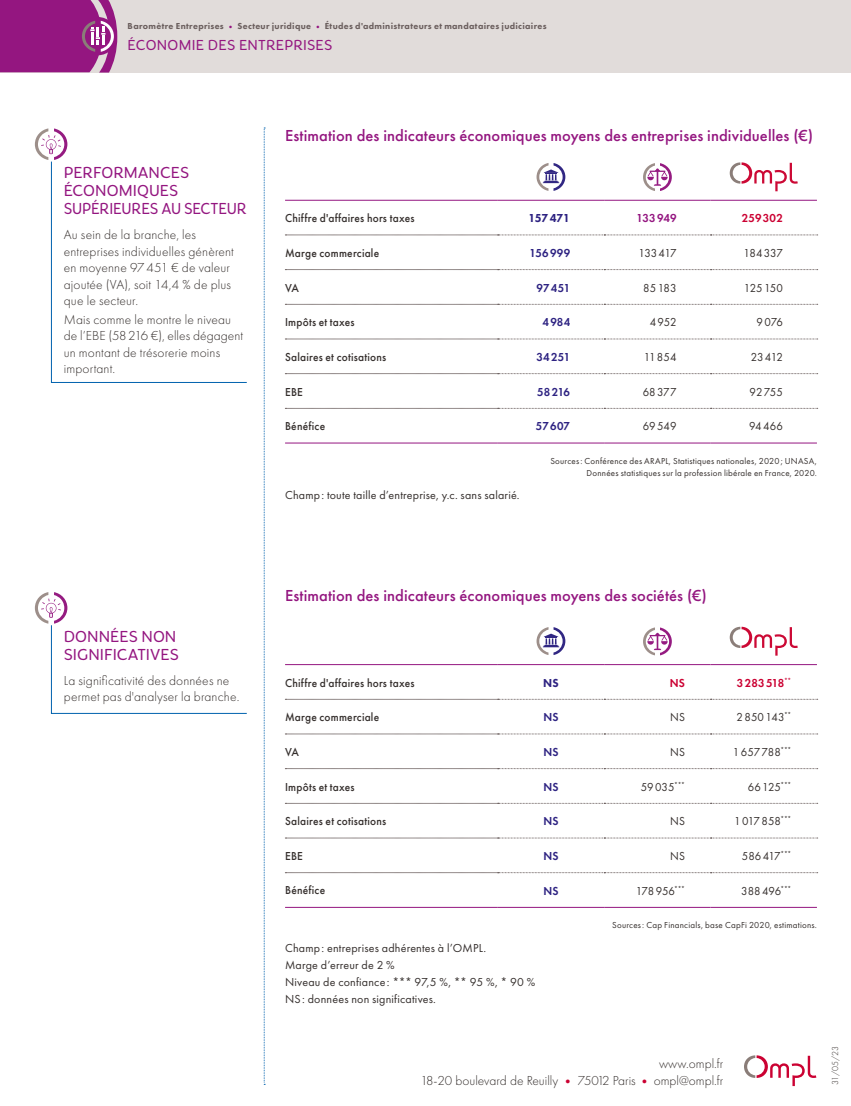
<style>
.page{position:relative;width:851px;height:1106px;background:#fff}
.page>*{position:absolute;margin:0;border:0;box-sizing:border-box;transform-origin:0 0}
.t1{font:500 16.5px "Futura PT";letter-spacing:.005em;color:#941680}
.t2{font:300 16.5px/18px "Congenial";color:#941680}
.t3{font:300 15px "Congenial";letter-spacing:.01em;color:#941680}
.t4{font:300 13.5px/16.5px "Futura PT";letter-spacing:.01em;color:#352f2d}
.t5{font:500 12px "Futura PT";letter-spacing:.02em;color:#352f2d;scale:.95 1}
.t6{font:12px/17.1px "Futura PT";letter-spacing:.015em;color:#352f2d}
.t7{font:12px "Futura PT";letter-spacing:.015em;color:#352f2d;scale:.95 1}
.t8{font:600 12px "Futura PT";letter-spacing:.025em;color:#2e2382;scale:.95 1}
.t9{font:600 12px "Futura PT";letter-spacing:.02em;color:#cb0132;scale:.95 1}
.t10{font:800 12px "Futura PT";letter-spacing:-.005em;color:#2e2382;scale:.95 1}
.t11{font:600 12px "Futura PT";letter-spacing:.01em;color:#941680;scale:.95 1}
.t12{font:9px/12px "Futura PT";letter-spacing:.025em;color:#352f2d;text-align:right}
.t13{font:800 9px "Futura PT";letter-spacing:.035em;color:#6a5e5d}
.t14{font:300 9px "Futura PT";color:#352f2d}
.s1{color:#941680}
.s2{color:#cb0132}
</style>
<div class="page">
<div style="left:0;top:0;width:850px;height:72px;background:#e1dcda"></div>
<svg style="left:264px;top:128px;width:1px;height:957px"></svg>
<svg style="left:744px;top:1055px;width:72px;height:31px"></svg>
<svg style="left:0;top:0;width:117px;height:73px;background:#9c2b89"></svg>
<hr style="left:497px;top:442px;width:107px;height:1px;background:#941680">
<hr style="left:604px;top:442px;width:106px;height:1px;background:#941680">
<hr style="left:710px;top:442px;width:106px;height:1px;background:#941680">
<svg style="left:285px;top:408px;width:532px;height:1px"></svg>
<hr style="left:285px;top:200px;width:212px;height:1px;background:#941680">
<hr style="left:497px;top:200px;width:107px;height:1px;background:#941680">
<hr style="left:604px;top:200px;width:106px;height:1px;background:#941680">
<hr style="left:710px;top:200px;width:106px;height:1px;background:#941680">
<hr style="left:285px;top:442px;width:212px;height:1px;background:#941680">
<svg style="left:285px;top:235px;width:532px;height:1px"></svg>
<svg style="left:285px;top:269px;width:532px;height:1px"></svg>
<svg style="left:285px;top:304px;width:532px;height:1px"></svg>
<svg style="left:285px;top:339px;width:532px;height:1px"></svg>
<svg style="left:285px;top:373px;width:532px;height:1px"></svg>
<svg style="left:536px;top:163px;width:29px;height:28px"></svg>
<svg style="left:643px;top:163px;width:28px;height:28px"></svg>
<svg style="left:729px;top:162px;width:68px;height:29px"></svg>
<hr style="left:497px;top:907px;width:107px;height:1px;background:#941680">
<hr style="left:604px;top:907px;width:106px;height:1px;background:#941680">
<hr style="left:710px;top:907px;width:106px;height:1px;background:#941680">
<svg style="left:285px;top:872px;width:532px;height:1px"></svg>
<hr style="left:285px;top:664px;width:212px;height:1px;background:#941680">
<hr style="left:497px;top:664px;width:107px;height:1px;background:#941680">
<hr style="left:604px;top:664px;width:106px;height:1px;background:#941680">
<hr style="left:710px;top:664px;width:106px;height:1px;background:#941680">
<hr style="left:285px;top:907px;width:212px;height:1px;background:#941680">
<svg style="left:285px;top:699px;width:532px;height:1px"></svg>
<svg style="left:285px;top:733px;width:532px;height:1px"></svg>
<svg style="left:285px;top:768px;width:532px;height:1px"></svg>
<svg style="left:285px;top:803px;width:532px;height:1px"></svg>
<svg style="left:285px;top:837px;width:532px;height:1px"></svg>
<svg style="left:536px;top:627px;width:29px;height:28px"></svg>
<svg style="left:643px;top:627px;width:28px;height:28px"></svg>
<svg style="left:729px;top:627px;width:68px;height:28px"></svg>
<svg style="left:35px;top:128px;width:32px;height:32px"></svg>
<svg style="left:51px;top:161px;width:196px;height:222px"></svg>
<svg style="left:35px;top:592px;width:212px;height:122px"></svg>
<p class="t13" style="left:128px;top:20px;width:420px">Baromètre Entreprises <span class="s1">•</span> Secteur juridique <span class="s1">•</span> Études d'administrateurs et mandataires judiciaires</p>
<p class="t3" style="left:128px;top:36px;width:206px">ÉCONOMIE DES ENTREPRISES</p>
<p class="t2" style="left:64px;top:164px;width:184px">PERFORMANCES<br>ÉCONOMIQUES<br>SUPÉRIEURES AU SECTEUR</p>
<p class="t4" style="left:64px;top:227px;width:171px">Au sein de la branche, les entreprises individuelles génèrent en moyenne 97451 € de valeur ajoutée (VA), soit 14,4 % de plus que le secteur.</p>
<p class="t4" style="left:64px;top:311px;width:181px">Mais comme le montre le niveau de l’EBE (58216 €), elles dégagent un montant de trésorerie moins important.</p>
<p class="t1" style="left:285px;top:125px;width:529px">Estimation des indicateurs économiques moyens des entreprises individuelles (€)</p>
<p class="t5" style="left:285px;top:211px;width:138px">Chiffre d'affaires hors taxes</p>
<p class="t10" style="left:528px;top:211px;width:45px">157471</p>
<p class="t11" style="left:636px;top:211px;width:44px">133949</p>
<p class="t9" style="left:741px;top:211px;width:45px">259302</p>
<p class="t5" style="left:285px;top:246px;width:101px">Marge commerciale</p>
<p class="t8" style="left:529px;top:245px;width:44px">156999</p>
<p class="t7" style="left:638px;top:246px;width:41px">133 417</p>
<p class="t7" style="left:743px;top:246px;width:43px">184337</p>
<p class="t5" style="left:285px;top:280px;width:16px">VA</p>
<p class="t8" style="left:536px;top:280px;width:37px">97451</p>
<p class="t7" style="left:643px;top:280px;width:36px">85183</p>
<p class="t7" style="left:743px;top:280px;width:42px">125150</p>
<p class="t5" style="left:285px;top:315px;width:75px">Impôts et taxes</p>
<p class="t8" style="left:542px;top:315px;width:31px">4984</p>
<p class="t7" style="left:649px;top:315px;width:30px">4952</p>
<p class="t7" style="left:756px;top:315px;width:29px">9076</p>
<p class="t5" style="left:285px;top:350px;width:108px">Salaires et cotisations</p>
<p class="t8" style="left:536px;top:349px;width:37px">34251</p>
<p class="t7" style="left:643px;top:350px;width:36px">11854</p>
<p class="t7" style="left:750px;top:350px;width:35px">23 412</p>
<p class="t5" style="left:285px;top:384px;width:20px">EBE</p>
<p class="t8" style="left:537px;top:384px;width:36px">58216</p>
<p class="t7" style="left:642px;top:384px;width:37px">68377</p>
<p class="t7" style="left:749px;top:384px;width:37px">92755</p>
<p class="t5" style="left:285px;top:418px;width:44px">Bénéfice</p>
<p class="t8" style="left:536px;top:419px;width:37px">57607</p>
<p class="t7" style="left:642px;top:419px;width:37px">69549</p>
<p class="t7" style="left:749px;top:419px;width:37px">94466</p>
<p class="t12" style="left:550px;top:455px;width:268px">Sources: Conférence des ARAPL, Statistiques nationales, 2020; UNASA,<br>Données statistiques sur la profession libérale en France, 2020.</p>
<p class="t6" style="left:285px;top:487px;width:236px">Champ: toute taille d’entreprise, y.c. sans salarié.</p>
<p class="t2" style="left:64px;top:627px;width:116px">DONNÉES NON<br>SIGNIFICATIVES</p>
<p class="t4" style="left:64px;top:672px;width:177px">La significativité des données ne permet pas d'analyser la branche.</p>
<p class="t1" style="left:285px;top:585px;width:423px">Estimation des indicateurs économiques moyens des sociétés (€)</p>
<p class="t5" style="left:285px;top:675px;width:138px">Chiffre d'affaires hors taxes</p>
<p class="t10" style="left:543px;top:675px;width:18px">NS</p>
<p class="t9" style="left:669px;top:675px;width:18px">NS</p>
<p class="t9" style="left:736px;top:675px;width:59px">3283518<sup>**</sup></p>
<p class="t5" style="left:285px;top:710px;width:101px">Marge commerciale</p>
<p class="t8" style="left:543px;top:709px;width:18px">NS</p>
<p class="t7" style="left:670px;top:710px;width:17px">NS</p>
<p class="t7" style="left:736px;top:710px;width:59px">2850143<sup>**</sup></p>
<p class="t5" style="left:285px;top:744px;width:16px">VA</p>
<p class="t8" style="left:543px;top:744px;width:18px">NS</p>
<p class="t7" style="left:670px;top:744px;width:17px">NS</p>
<p class="t7" style="left:732px;top:744px;width:63px">1657788<sup>***</sup></p>
<p class="t5" style="left:285px;top:779px;width:75px">Impôts et taxes</p>
<p class="t8" style="left:543px;top:779px;width:18px">NS</p>
<p class="t7" style="left:640px;top:779px;width:48px">59035<sup>***</sup></p>
<p class="t7" style="left:747px;top:779px;width:47px">66 125<sup>***</sup></p>
<p class="t5" style="left:285px;top:814px;width:108px">Salaires et cotisations</p>
<p class="t8" style="left:543px;top:813px;width:18px">NS</p>
<p class="t7" style="left:670px;top:814px;width:17px">NS</p>
<p class="t7" style="left:734px;top:814px;width:62px">1 017858<sup>***</sup></p>
<p class="t5" style="left:285px;top:848px;width:20px">EBE</p>
<p class="t8" style="left:543px;top:848px;width:18px">NS</p>
<p class="t7" style="left:670px;top:848px;width:17px">NS</p>
<p class="t7" style="left:741px;top:848px;width:54px">586417<sup>***</sup></p>
<p class="t5" style="left:285px;top:882px;width:44px">Bénéfice</p>
<p class="t8" style="left:543px;top:883px;width:17px">NS</p>
<p class="t7" style="left:635px;top:883px;width:53px">178956<sup>***</sup></p>
<p class="t7" style="left:741px;top:883px;width:54px">388496<sup>***</sup></p>
<p class="t12" style="left:612px;top:919px;width:206px">Sources: Cap Financials, base CapFi 2020, estimations.</p>
<p class="t6" style="left:285px;top:939px;width:252px">Champ: entreprises adhérentes à l’OMPL.<br>Marge d’erreur de 2 %<br>Niveau de confiance: *** 97,5 %, ** 95 %, * 90 % NS: données non significatives.</p>
<p class="t4" style="left:420px;top:1055px;width:304px;text-align:right">www.ompl.fr<br>18-20 boulevard de Reuilly <span class="s2">•</span> 75012 Paris <span class="s2">•</span> ompl@ompl.fr</p>
<p class="t14" style="left:830px;top:1084px;width:40px;rotate:-90deg">31/05/23</p>
</div>
